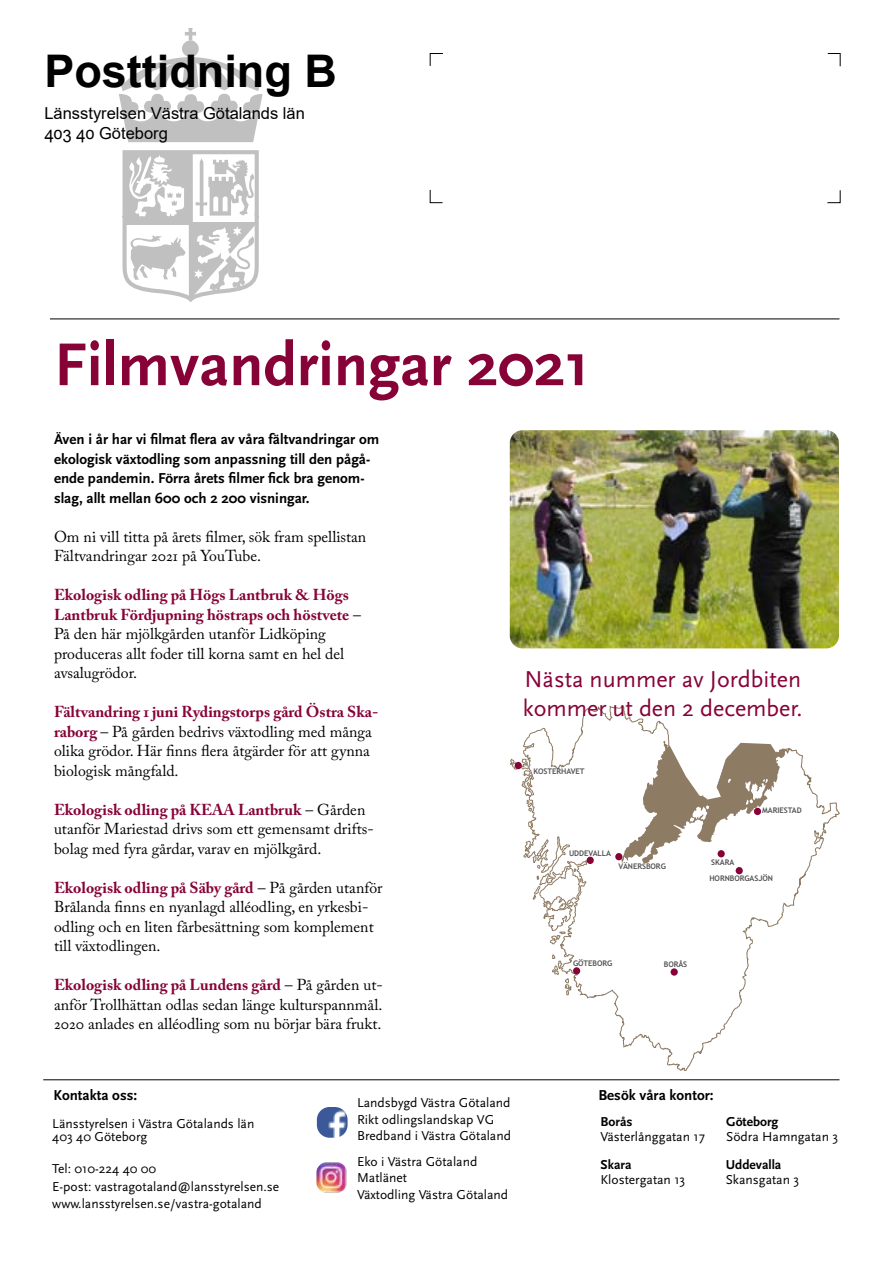
<style>
.page{position:relative;width:893px;height:1263px;background:#fff}
.page>*{position:absolute;margin:0;border:0;box-sizing:border-box;transform-origin:0 0}
.t1{font:700 63px "Scala Sans Pro";color:#870337}
.t2{font:700 45px "Arial";color:#000}
.t3{font:24px/28.8px "Scala Sans Pro";color:#870337}
.t4{font:16.5px/19.8px "Arial";color:#000}
.Brödtext_utan_indrag{font:15.75px/19.5px "Adobe Caslon Pro";color:#000}
.Ingress_i_smal_spalt{font:700 15px/19.5px "Scala Sans Pro";color:#000}
.webbhänvisning{font:13.5px/16.5px "Scala Sans Pro";color:#000}
.Brödtext_utan_indrag-2{font:13.5px "Scala Sans Pro";color:#000}
.Brödtext_utan_indrag-3{font:700 13.5px "Scala Sans Pro";color:#000}
.t5{font:700 7.8px "Trebuchet MS";letter-spacing:-.01em;color:#555557}
.s1{font-weight:700;color:#870337}
</style>
<div class="page">
<svg style="left:429px;top:53px;width:14px;height:13px"></svg>
<svg style="left:827px;top:53px;width:14px;height:14px"></svg>
<svg style="left:827px;top:190px;width:14px;height:13px"></svg>
<svg style="left:429px;top:189px;width:14px;height:14px"></svg>
<hr style="left:50px;top:318px;width:789px;height:1px;background:#000">
<svg style="left:523px;top:706px;width:316px;height:365px"></svg>
<svg style="left:510px;top:759px;width:21px;height:29px"></svg>
<svg style="left:527px;top:800px;width:5px;height:11px"></svg>
<svg style="left:528px;top:821px;width:4px;height:6px"></svg>
<svg style="left:523px;top:841px;width:58px;height:103px"></svg>
<svg style="left:552px;top:955px;width:19px;height:40px"></svg>
<div style="left:615px;top:853px;width:7px;height:7px;background:#870337;border-radius:50%"></div>
<div style="left:587px;top:857px;width:7px;height:7px;background:#870337;border-radius:50%"></div>
<div style="left:515px;top:762px;width:7px;height:7px;background:#870337;border-radius:50%"></div>
<div style="left:573px;top:967px;width:7px;height:7px;background:#870337;border-radius:50%"></div>
<div style="left:671px;top:968px;width:7px;height:8px;background:#870337;border-radius:50%"></div>
<svg style="left:621px;top:741px;width:205px;height:161px"></svg>
<div style="left:718px;top:850px;width:7px;height:7px;background:#870337;border-radius:50%"></div>
<svg style="left:119px;top:28px;width:144px;height:114px"></svg>
<svg style="left:122px;top:150px;width:137px;height:152px"></svg>
<hr style="left:43px;top:1079px;width:796px;height:1px;background:#000">
<img style="left:510px;top:430px;width:329px;height:218px">
<img style="left:317px;top:1107px;width:31px;height:31px">
<img style="left:316px;top:1162px;width:31px;height:31px">
<h2 class="t2" style="left:44px;top:39px;width:294px">Posttidning B</h2>
<p class="t4" style="left:44px;top:104px;width:262px">Länsstyrelsen Västra Götalands län<br>403 40 Göteborg</p>
<p class="t1" style="left:54px;top:328px;width:537px">Filmvandringar 2021</p>
<p class="Ingress_i_smal_spalt" style="left:54px;top:429px;width:327px">Även i år har vi filmat flera av våra fältvandringar om ekologisk växtodling som anpassning till den pågå&shy;ende pandemin. Förra årets filmer fick bra genom&shy;slag, allt mellan 600 och 2 200 visningar.</p>
<p class="Brödtext_utan_indrag" style="left:54px;top:526px;width:314px">Om ni vill titta på årets filmer, sök fram spellistan<br>Fältvandringar 2021 på YouTube.</p>
<p class="Brödtext_utan_indrag" style="left:54px;top:585px;width:309px"><span class="s1">Ekologisk odling på Högs Lantbruk &amp; Högs Lantbruk Fördjupning höstraps och höstvete</span> – På den här mjölkgården utanför Lidköping produceras allt foder till korna samt en hel del avsalugrödor.</p>
<p class="Brödtext_utan_indrag" style="left:54px;top:702px;width:326px"><span class="s1">Fältvandring 1 juni Rydingstorps gård Östra Ska&shy;raborg</span> – På gården bedrivs växtodling med många olika grödor. Här finns flera åtgärder för att gynna biologisk mångfald.</p>
<p class="Brödtext_utan_indrag" style="left:54px;top:799px;width:321px"><span class="s1">Ekologisk odling på KEAA Lantbruk</span> – Gården utanför Mariestad drivs som ett gemensamt drifts&shy;bolag med fyra gårdar, varav en mjölkgård.</p>
<p class="Brödtext_utan_indrag" style="left:54px;top:877px;width:330px"><span class="s1">Ekologisk odling på Säby gård</span> – På gården utanför Brålanda finns en nyanlagd alléodling, en yrkesbi&shy;odling och en liten fårbesättning som komplement till växtodlingen.</p>
<p class="Brödtext_utan_indrag" style="left:54px;top:975px;width:330px;text-align:justify"><span class="s1">Ekologisk odling på Lundens gård</span> – På gården ut&shy;anför Trollhättan odlas sedan länge kulturspannmål.<br>2020 anlades en alléodling som nu börjar bära frukt.</p>
<h3 class="t3" style="left:523px;top:665px;width:281px">Nästa nummer av Jordbiten kommer ut den 2 december.</h3>
<p class="t5" style="left:533px;top:767px;width:53px">KOSTERHAVET</p>
<p class="t5" style="left:762px;top:805px;width:41px">MARIESTAD</p>
<p class="t5" style="left:569px;top:848px;width:43px">UDDEVALLA</p>
<p class="t5" style="left:711px;top:857px;width:25px">SKARA</p>
<p class="t5" style="left:618px;top:862px;width:49px">VÄNERSBORG</p>
<p class="t5" style="left:709px;top:873px;width:65px">HORNBORGASJÖN</p>
<p class="t5" style="left:573px;top:958px;width:41px">GÖTEBORG</p>
<p class="t5" style="left:664px;top:959px;width:25px">BORÅS</p>
<p class="Ingress_i_smal_spalt" style="left:53px;top:1085px;width:85px">Kontakta oss:</p>
<p class="webbhänvisning" style="left:52px;top:1115px;width:204px">Länsstyrelsen i Västra Götalands län</p>
<p class="webbhänvisning" style="left:52px;top:1129px;width:97px">403 40 Göteborg</p>
<p class="Brödtext_utan_indrag-2" style="left:52px;top:1160px;width:106px">Tel: 010-224 40 00</p>
<p class="webbhänvisning" style="left:52px;top:1178px;width:228px">E-post: vastragotaland@lansstyrelsen.se</p>
<p class="webbhänvisning" style="left:52px;top:1195px;width:211px">www.lansstyrelsen.se/vastra-gotaland</p>
<p class="webbhänvisning" style="left:357px;top:1094px;width:155px">Landsbygd Västra Götaland<br>Rikt odlingslandskap VG<br>Bredband i Västra Götaland</p>
<p class="webbhänvisning" style="left:357px;top:1153px;width:153px">Eko i Västra Götaland<br>Matlänet<br>Växtodling Västra Götaland</p>
<p class="Ingress_i_smal_spalt" style="left:598px;top:1085px;width:117px">Besök våra kontor:</p>
<p class="Brödtext_utan_indrag-3" style="left:600px;top:1113px;width:33px">Borås</p>
<p class="Brödtext_utan_indrag-2" style="left:600px;top:1128px;width:106px">Västerlånggatan 17</p>
<p class="Brödtext_utan_indrag-3" style="left:600px;top:1156px;width:32px">Skara</p>
<p class="Brödtext_utan_indrag-2" style="left:600px;top:1171px;width:86px">Klostergatan 13</p>
<p class="Brödtext_utan_indrag-3" style="left:726px;top:1113px;width:54px">Göteborg</p>
<p class="Brödtext_utan_indrag-2" style="left:726px;top:1128px;width:114px">Södra Hamngatan 3</p>
<p class="Brödtext_utan_indrag-3" style="left:726px;top:1157px;width:57px">Uddevalla</p>
<p class="Brödtext_utan_indrag-2" style="left:726px;top:1172px;width:75px">Skansgatan 3</p>
</div>
